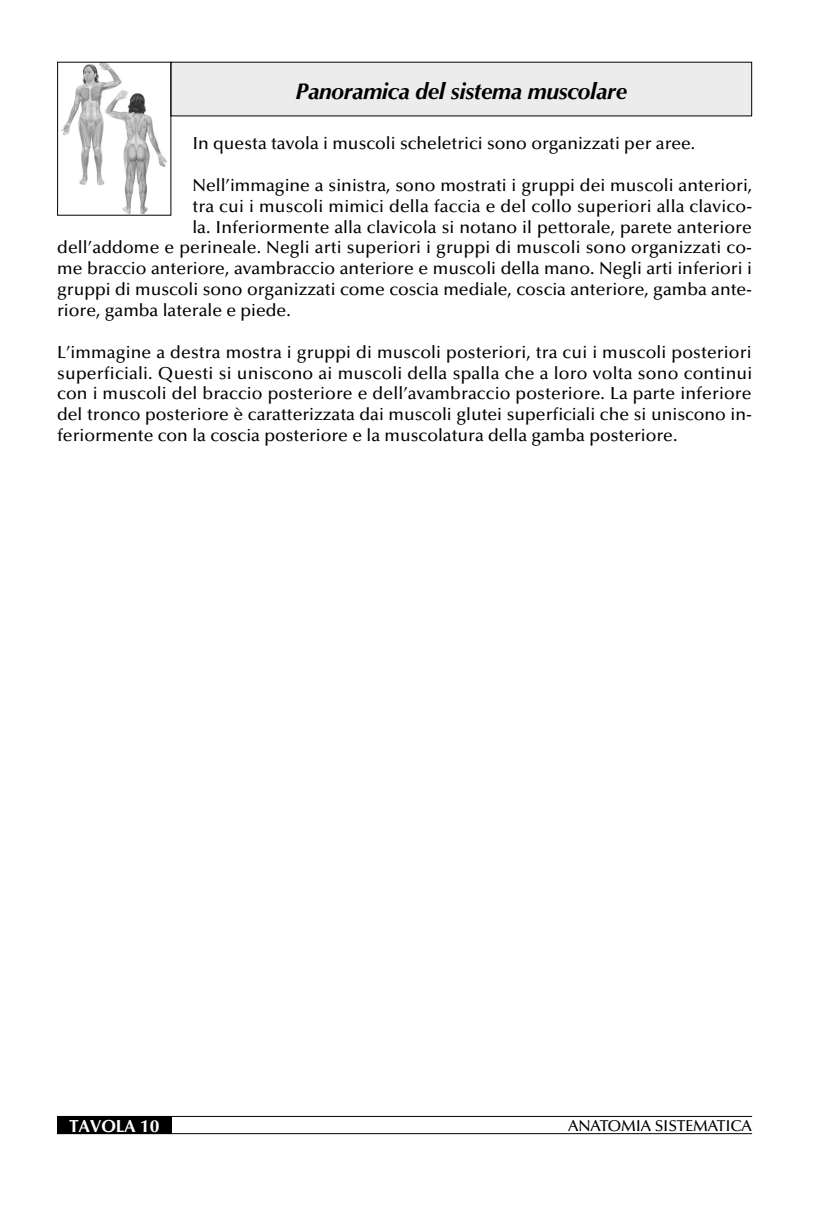
<style>
.page{position:relative;width:836px;height:1209px;background:#fff}
.page>*{position:absolute;margin:0;border:0;box-sizing:border-box;transform-origin:0 0}
.t1{font:italic 700 22.75px "Optima LT Std";letter-spacing:-.015em;color:#000}
.t2{font:500 17.5px/20.8px "Optima LT Std";color:#000;text-align:justify}
.t3{font:700 17.5px "Optima LT Std";letter-spacing:-.015em;color:#fff}
.t4{font:500 15.75px "Optima LT Std";letter-spacing:-.015em;color:#000}
</style>
<div class="page">
<div style="left:57px;top:1116px;width:114px;height:17px;background:#000"></div>
<hr style="left:57px;top:1115px;width:695px;height:1px;background:#000">
<hr style="left:57px;top:1132px;width:695px;height:1px;background:#000">
<div style="left:171px;top:62px;width:580px;height:54px;background:#ececec"></div>
<img style="left:62px;top:64px;width:104px;height:149px">
<div style="left:57px;top:62px;width:114px;height:153px;border:1px solid #000"></div>
<h1 class="t1" style="left:295px;top:78px;width:333px">Panoramica del sistema muscolare</h1>
<p class="t2" style="left:192px;top:133px;width:504px">In questa tavola i muscoli scheletrici sono organizzati per aree.</p>
<p class="t2" style="left:192px;top:175px;width:561px">Nell’immagine a sinistra, sono mostrati i gruppi dei muscoli anteriori,</p>
<p class="t2" style="left:192px;top:196px;width:561px">tra cui i muscoli mimici della faccia e del collo superiori alla clavico-</p>
<p class="t2" style="left:192px;top:217px;width:561px">la. Inferiormente alla clavicola si notano il pettorale, parete anteriore</p>
<p class="t2" style="left:57px;top:237px;width:696px">dell’addome e perineale. Negli arti superiori i gruppi di muscoli sono organizzati co-</p>
<p class="t2" style="left:57px;top:258px;width:696px">me braccio anteriore, avambraccio anteriore e muscoli della mano. Negli arti inferiori i</p>
<p class="t2" style="left:57px;top:279px;width:696px">gruppi di muscoli sono organizzati come coscia mediale, coscia anteriore, gamba ante-</p>
<p class="t2" style="left:57px;top:300px;width:235px">riore, gamba laterale e piede.</p>
<p class="t2" style="left:57px;top:342px;width:696px">L’immagine a destra mostra i gruppi di muscoli posteriori, tra cui i muscoli posteriori superficiali. Questi si uniscono ai muscoli della spalla che a loro volta sono continui con i muscoli del braccio posteriore e dell’avambraccio posteriore. La parte inferiore del tronco posteriore è caratterizzata dai muscoli glutei superficiali che si uniscono in&shy;feriormente con la coscia posteriore e la muscolatura della gamba posteriore.</p>
<p class="t3" style="left:69px;top:1115px;width:92px">TAVOLA 10</p>
<p class="t4" style="left:568px;top:1116px;width:185px">ANATOMIA SISTEMATICA</p>
</div>
